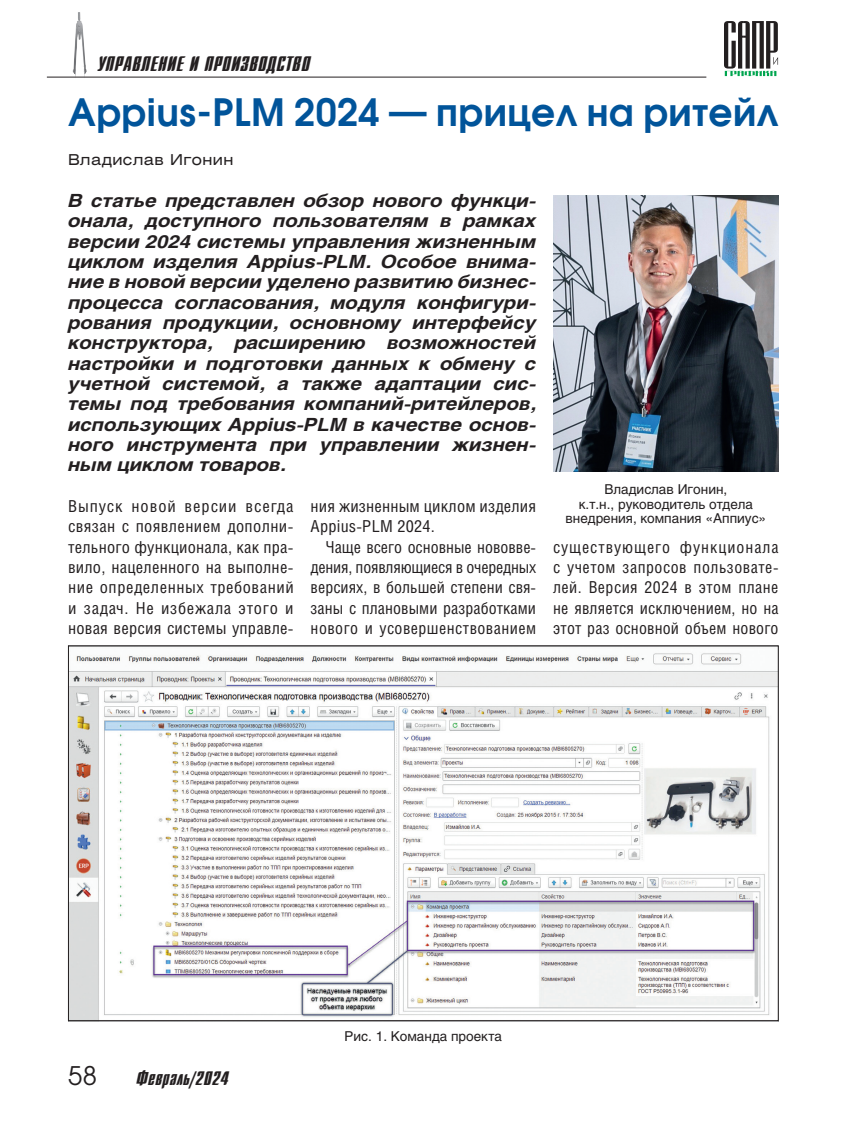
<style>
.page{position:relative;width:851px;height:1127px;background:#fff}
.page>*{position:absolute;margin:0;border:0;box-sizing:border-box;transform-origin:0 0}
.t1{font:700 37.5px "Avant Garde C";letter-spacing:.015em;color:#01549a}
.t2{font:25.5px "Avant Garde C";color:#231f20}
.t3{font:21px "Dagger C";letter-spacing:.025em;color:#231f20}
.t4{font:19.5px "Dagger C";letter-spacing:.025em;color:#231f20}
.t5{font:italic 700 18px/20.2px "Helios";color:#231f20;text-align:justify;scale:1.12 1}
.t6{font:16.5px/20.4px "Helios Cond";letter-spacing:.01em;color:#231f20;text-align:justify}
.t7{font:15px "Helios Ext";letter-spacing:.035em;color:#231f20}
.t8{font:13.5px/14.2px "Helios";color:#231f20;text-align:center}
</style>
<div class="page">
<img style="left:73px;top:12px;width:14px;height:65px">
<svg style="left:724px;top:21px;width:54px;height:55px"></svg>
<hr style="left:47px;top:77px;width:659px;height:1px;background:#231f20">
<img style="left:553px;top:196px;width:225px;height:275px">
<img style="left:70px;top:653px;width:706px;height:366px">
<p class="t3" style="left:98px;top:53px;width:213px">управление и производство</p>
<h1 class="t1" style="left:68px;top:89px;width:712px">Appius-PLM 2024 — прицел на ритейл</h1>
<p class="t7" style="left:68px;top:151px;width:167px">Владислав Игонин</p>
<p class="t5" style="left:68px;top:191px;width:419px">В статье представлен обзор нового функци&shy;онала, доступного пользователям в рамках версии 2024 системы управления жизненным циклом изделия Appius-PLM. Особое внима&shy;ние в новой версии уделено развитию бизнес&shy;процесса согласования, модуля конфигури&shy;рования продукции, основному интерфейсу конструктора, расширению возможностей настройки и подготовки данных к обмену с учетной системой, а также адаптации сис&shy;темы под требования компаний-ритейлеров, использующих Appius-PLM в качестве основ&shy;ного инструмента при управлении жизнен&shy;ным циклом товаров.</p>
<p class="t8" style="left:565px;top:482px;width:202px">Владислав Игонин,<br>к.т.н., руководитель отдела внедрения, компания «Аппиус»</p>
<p class="t6" style="left:68px;top:496px;width:227px">Выпуск новой версии всегда связан с появлением дополни&shy;тельного функционала, как пра&shy;вило, нацеленного на выполне&shy;ние определенных требований и задач. Не избежала этого и новая версия системы управле-</p>
<p class="t6" style="left:310px;top:496px;width:227px">ния жизненным циклом изделия<br>Appius-PLM 2024.</p>
<p class="t6" style="left:310px;top:536px;width:227px;text-indent:15px">Чаще всего основные нововве&shy;дения, появляющиеся в очередных версиях, в большей степени свя&shy;заны с плановыми разработками нового и усовершенствованием</p>
<p class="t6" style="left:553px;top:536px;width:227px">существующего функционала с учетом запросов пользовате&shy;лей. Версия 2024 в этом плане не является исключением, но на этот раз основной объем нового</p>
<h2 class="t2" style="left:68px;top:1060px;width:30px">58</h2>
<p class="t4" style="left:136px;top:1068px;width:94px">Февраль/2024</p>
<p class="t8" style="left:344px;top:1028px;width:159px">Рис. 1. Команда проекта</p>
</div>
